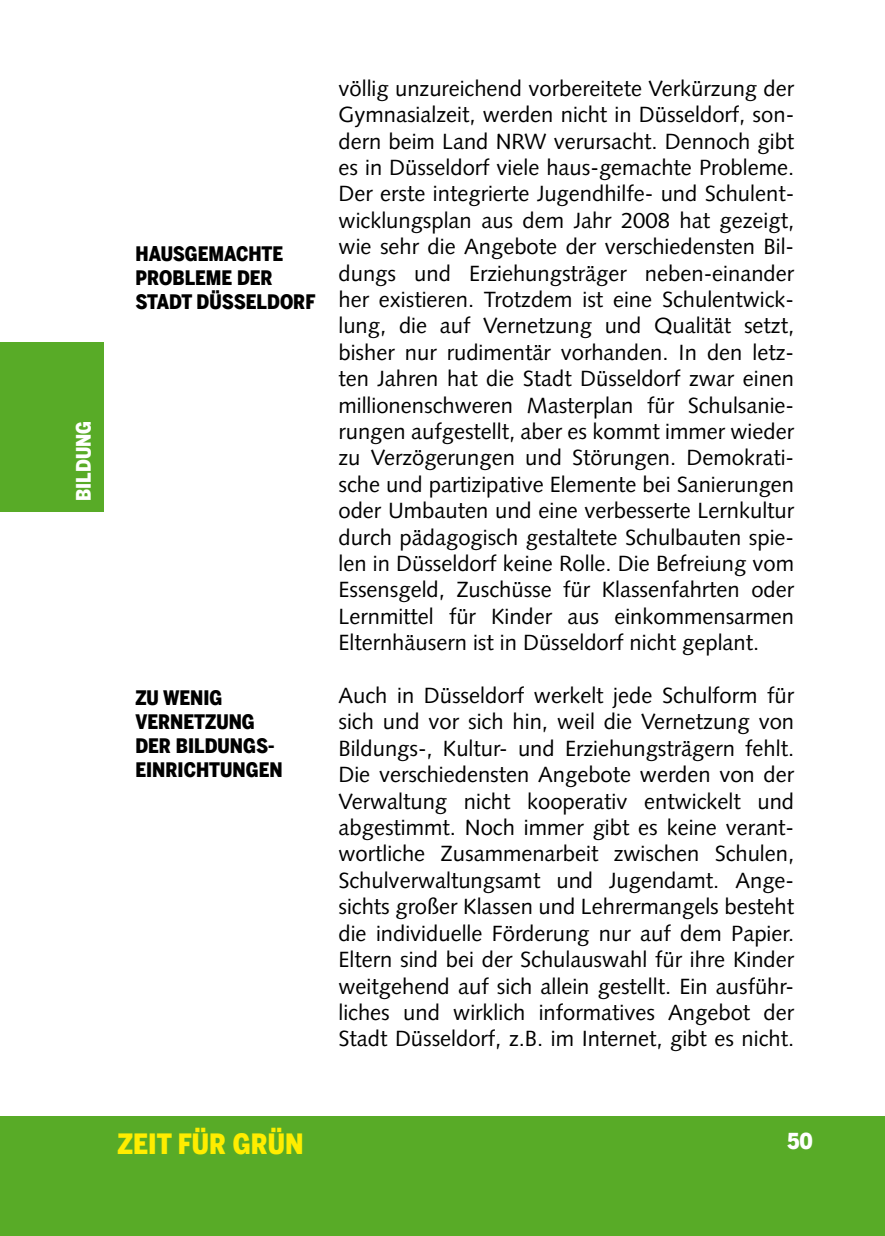
<style>
.page{position:relative;width:885px;height:1236px;background:#fff}
.page>*{position:absolute;margin:0;border:0;box-sizing:border-box;transform-origin:0 0}
.t1{font:900 28px "Benton Sans Cond";color:#ffed00}
.t2{font:22px/26.4px "Syntax";color:#000;text-align:justify}
.t3{font:900 22px "Benton Sans Cond";color:#fff}
.t4{font:900 20px/24px "Benton Sans Cond";color:#000}
.t5{font:900 20px "Benton Sans Cond";color:#fff}
</style>
<div class="page">
<div style="left:0;top:1117px;width:884px;height:119px;background:#58ab27"></div>
<div style="left:0;top:342px;width:104px;height:169px;background:#58ab27"></div>
<p class="t5" style="left:72px;top:501px;width:80px;rotate:-90deg">BILDUNG</p>
<p class="t4" style="left:135px;top:242px;width:181px">HAUSGEMACHTE<br>PROBLEME DER<br>STADT DÜSSELDORF</p>
<p class="t4" style="left:135px;top:686px;width:149px">ZU WENIG<br>VERNETZUNG<br>DER BI LDUNGS-<br>EINRICHTUNGEN</p>
<p class="t2" style="left:338px;top:75px;width:457px">völlig unzureichend vorbereitete Verkürzung der Gymnasialzeit, werden nicht in Düsseldorf, son&shy;dern beim Land NRW verursacht. Dennoch gibt es in Düsseldorf viele haus-gemachte Probleme.<br>Der erste integrierte Jugendhilfe- und Schulent&shy;wicklungsplan aus dem Jahr 2008 hat gezeigt, wie sehr die Angebote der verschiedensten Bil&shy;dungs und Erziehungsträger neben-einander her existieren. Trotzdem ist eine Schulentwick&shy;lung, die auf Vernetzung und Qualität setzt, bisher nur rudimentär vorhanden. I n den letz&shy;ten Jahren hat die Stadt Düsseldorf zwar einen millionenschweren Masterplan für Schulsanie&shy;rungen aufgestellt, aber es kommt immer wieder zu Verzögerungen und Störungen. Demokrati&shy;sche und partizipative Elemente bei Sanierungen oder U mbauten und eine verbesserte Lernkultur durch pädagogisch gestaltete Schulbauten spie&shy;len in Düsseldorf keine Rolle. Die Befreiung vom Essensgeld, Zuschüsse für Klassenfahrten oder Lernmittel für Kinder aus einkommensarmen Elternhäusern ist in Düsseldorf nicht geplant.</p>
<p class="t2" style="left:338px;top:682px;width:457px">Auch in Düsseldorf werkelt jede Schulform für sich und vor sich hin, weil die Vernetzung von Bildungs-, Kultur- und Erziehungsträgern fehlt.<br>Die verschiedensten Angebote werden von der Verwaltung nicht kooperativ entwickelt und abgestimmt. N och immer gibt es keine verant&shy;wortliche Zusammenarbeit zwischen Schulen, Schulverwaltungsamt und Jugendamt. Ange&shy;sichts großer Klassen und Lehrermangels besteht die individuelle Förderung nur auf dem Papier.<br>Eltern sind bei der Schulauswahl für ihre Kinder weitgehend auf sich allein gestellt. Ein ausführ&shy;liches und wirklich informatives Angebot der Stadt Düsseldorf, z.B. im I nternet, gibt es nicht.</p>
<p class="t1" style="left:117px;top:1127px;width:184px">ZEIT FÜR GRÜN</p>
<p class="t3" style="left:787px;top:1128px;width:27px">50</p>
</div>
